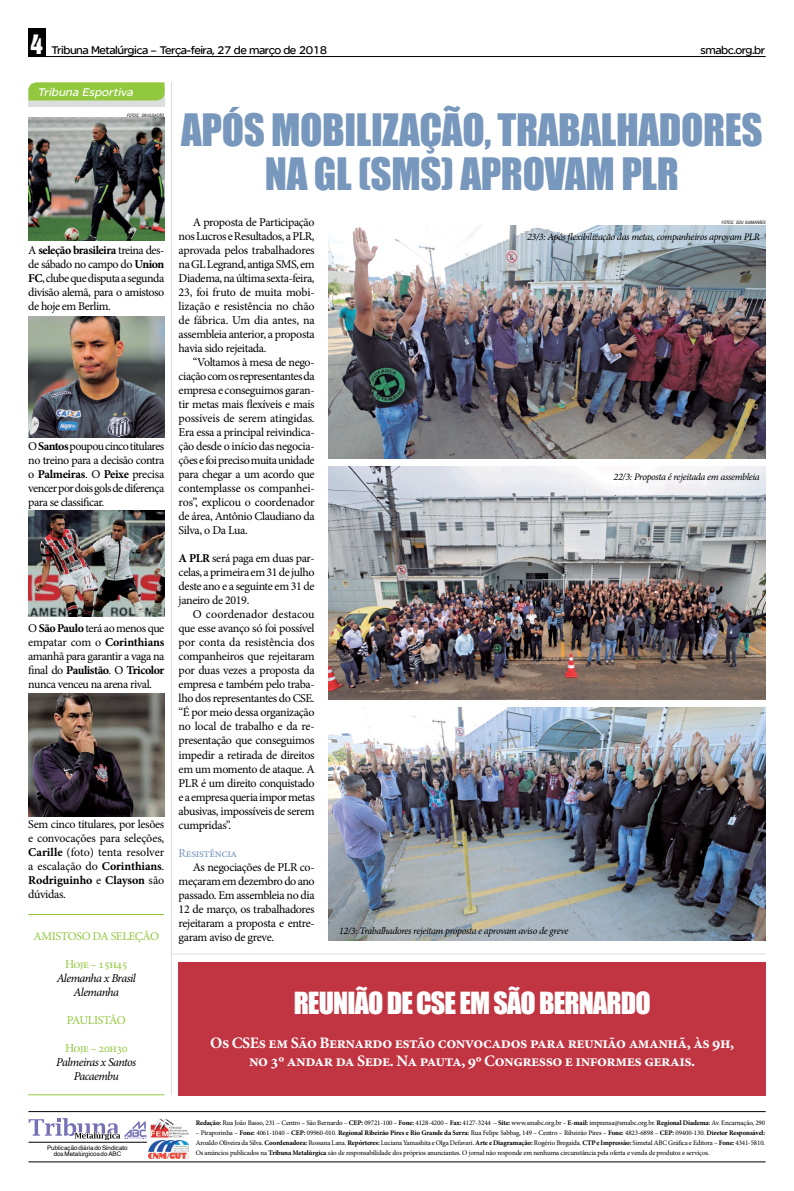
<style>
.page{position:relative;width:794px;height:1191px;background:#fff}
.page>*{position:absolute;margin:0;border:0;box-sizing:border-box;transform-origin:0 0}
.t1{font:41px/44px "Impact";letter-spacing:-.01em;color:#7797bc;text-align:center}
.t2{font:28px "Impact";letter-spacing:-.03em;color:#fff}
.t3{font:700 16px/18px "Minion Pro";letter-spacing:-.03em;color:#fff;text-align:center}
.t4{font:12px/14px "Minion Pro";letter-spacing:-.035em;color:#000;text-align:justify}
.t5{font:12px "SE Optimist Semi";letter-spacing:-.04em;color:#000}
.t6{font:italic 12px/14px "Minion Pro";letter-spacing:-.05em;color:#000;text-align:center}
.t7{font:12px "Minion Pro";letter-spacing:-.04em;color:#92c83e}
.t8{font:italic 12px "SE Optimist Semi";color:#fff}
.t9{font:12px "Minion Pro";letter-spacing:-.03em;color:#7797bc}
.t10{font:italic 10px "Minion Pro";letter-spacing:-.035em;color:#000}
.t11{font:7px/10px "Minion Pro";letter-spacing:-.02em;color:#000;text-align:justify}
.t12{font:6.2px/6.2px "Helvetica";color:#000;text-align:center}
.t13{font:italic condensed 4.4px "Swiss 721 BT";color:#000}
.s1{font-family:"Helvetica Inserat";font-size:25px;color:#fff}
.s2{font-size:6.2px}
.s3{font-weight:700}
</style>
<div class="page">
<img style="left:329px;top:225px;width:437px;height:234px">
<div style="left:179px;top:962px;width:587px;height:133px;background:#c13542"></div>
<svg style="left:29px;top:1118px;width:118px;height:22px"></svg>
<svg style="left:28px;top:100px;width:137px;height:6px"></svg>
<svg style="left:28px;top:82px;width:137px;height:18px;background:#95c944"></svg>
<img style="left:29px;top:118px;width:136px;height:123px">
<img style="left:29px;top:510px;width:136px;height:107px">
<img style="left:29px;top:693px;width:136px;height:123px">
<img style="left:29px;top:316px;width:136px;height:121px">
<hr style="left:171px;top:82px;width:1px;height:1012px;background:#dcddde">
<hr style="left:28px;top:1111px;width:737px;height:1px;background:#000">
<div style="left:28px;top:28px;width:17px;height:29px;background:#000"></div>
<hr style="left:28px;top:56px;width:737px;height:1px;background:#000">
<img style="left:148px;top:1140px;width:40px;height:18px">
<hr style="left:28px;top:1161px;width:737px;height:1px;background:#000">
<hr style="left:29px;top:1141px;width:118px;height:1px;background:#000">
<img style="left:151px;top:1118px;width:37px;height:19px">
<hr style="left:171px;top:953px;width:595px;height:1px;background:#dcddde">
<hr style="left:28px;top:914px;width:136px;height:1px;background:#92c83e">
<hr style="left:28px;top:1094px;width:136px;height:1px;background:#92c83e">
<img style="left:329px;top:707px;width:437px;height:233px">
<img style="left:329px;top:466px;width:436px;height:233px">
<p class="t5" style="left:31px;top:43px;width:298px"><span class="s1">4</span> Tribuna Metalúrgica – Terça-feira, 27 de março de 2018</p>
<p class="t5" style="left:700px;top:43px;width:66px">smabc.org.br</p>
<p class="t8" style="left:37px;top:85px;width:100px">Tribuna Esportiva</p>
<p class="t13" style="left:127px;top:113px;width:38px">FOTOS<span class="s2">:</span> DIVULGAÇÃO</p>
<p class="t4" style="left:28px;top:243px;width:138px">A <span class="s3">seleção brasileira</span> treina des&shy;de sábado no campo do <span class="s3">Union FC</span>, clube que disputa a segunda divisão alemã, para o amistoso de hoje em Berlim.</p>
<p class="t4" style="left:28px;top:439px;width:138px">O <span class="s3">Santos</span> poupou cinco titulares no treino para a decisão contra o <span class="s3">Palmeiras</span>. O <span class="s3">Peixe</span> precisa vencer por dois gols de diferença para se classificar.</p>
<p class="t4" style="left:28px;top:621px;width:138px">O <span class="s3">São Paulo</span> terá ao menos que empatar com o <span class="s3">Corinthians </span>amanhã para garantir a vaga na final do <span class="s3">Paulistão</span>. O <span class="s3">Tricolor </span>nunca venceu na arena rival.</p>
<p class="t4" style="left:28px;top:817px;width:138px">Sem cinco titulares, por lesões e convocações para seleções, <span class="s3">Carille</span> (foto) tenta resolver a escalação do <span class="s3">Corinthians</span>.<br><span class="s3">Rodriguinho</span> e <span class="s3">Clayson</span> são dúvidas.</p>
<p class="t7" style="left:34px;top:928px;width:16px">Amistoso</p>
<p class="t7" style="left:92px;top:928px;width:66px">da seleção</p>
<p class="t7" style="left:65px;top:956px;width:64px">Hoje – 15h45</p>
<p class="t6" style="left:57px;top:971px;width:81px">Alemanha x Brasil<br>Alemanha</p>
<p class="t7" style="left:67px;top:1012px;width:58px">Paulistão</p>
<p class="t7" style="left:65px;top:1040px;width:64px">Hoje – 20h30</p>
<p class="t6" style="left:56px;top:1055px;width:82px">Palmeiras x Santos<br>Pacaembu</p>
<h1 class="t1" style="left:181px;top:107px;width:583px">APÓS MOBILIZAÇÃO, TRABALHADORES<br>NA GL (SMS) APROVAM PLR</h1>
<p class="t4" style="left:179px;top:215px;width:137px;text-indent:14px">A proposta de Participação nos Lucros e Resultados, a PLR, aprovada pelos trabalhadores na GL Legrand, antiga SMS, em Diadema, na última sexta-feira, 23, foi fruto de muita mobi&shy;lização e resistência no chão de fábrica. Um dia antes, na assembleia anterior, a proposta havia sido rejeitada.</p>
<p class="t4" style="left:179px;top:355px;width:138px;text-indent:14px">“Voltamos à mesa de nego&shy;ciação com os representantes da empresa e conseguimos garan&shy;tir metas mais flexíveis e mais possíveis de serem atingidas.<br>Era essa a principal reivindica&shy;ção desde o início das negocia&shy;ções e foi preciso muita unidade para chegar a um acordo que contemplasse os companhei&shy;ros”, explicou o coordenador de área, Antônio Claudiano da Silva, o Da Lua.</p>
<p class="t4" style="left:179px;top:551px;width:138px"><span class="s3">A PLR</span> será paga em duas par&shy;celas, a primeira em 31 de julho deste ano e a seguinte em 31 de janeiro de 2019.</p>
<p class="t4" style="left:179px;top:607px;width:138px;text-indent:14px">O coordenador destacou que esse avanço só foi possível por conta da resistência dos companheiros que rejeitaram por duas vezes a proposta da empresa e também pelo traba&shy;lho dos representantes do CSE. “É por meio dessa organização no local de trabalho e da re&shy;presentação que conseguimos impedir a retirada de direitos em um momento de ataque. A PLR é um direito conquistado e a empresa queria impor metas abusivas, impossíveis de serem cumpridas”.</p>
<p class="t9" style="left:179px;top:844px;width:60px">Resistência</p>
<p class="t4" style="left:179px;top:859px;width:138px;text-indent:14px">As negociações de PLR co&shy;meçaram em dezembro do ano passado. Em assembleia no dia 12 de março, os trabalhadores rejeitaram a proposta e entre&shy;garam aviso de greve.</p>
<p class="t13" style="left:722px;top:220px;width:45px">FOTOS<span class="s2">:</span> EDU GUIMARÃES</p>
<p class="t10" style="left:527px;top:229px;width:234px">23/3: Após flexibilização das metas, companheiros aprovam PLR</p>
<p class="t10" style="left:613px;top:470px;width:148px">22/3: Proposta é rejeitada em assembleia</p>
<p class="t10" style="left:339px;top:923px;width:231px">12/3: Trabalhadores rejeitam proposta e aprovam aviso de greve</p>
<h2 class="t2" style="left:294px;top:981px;width:358px">REUNIÃO DE CSE EM SÃO BERNARDO</h2>
<h3 class="t3" style="left:210px;top:1033px;width:525px">Os CSEs em São Bernardo estão convocados para reunião amanhã, às 9h, no 3º andar da Sede. Na pauta, 9º Congresso e informes gerais.</h3>
<p class="t12" style="left:47px;top:1144px;width:82px">Publicação diária do Sindicato dos Metalúrgicos do ABC</p>
<p class="t11" style="left:196px;top:1117px;width:571px"><span class="s3">Redação:</span> Rua João Basso, 231 – Centro – São Bernardo – <span class="s3">CEP:</span> 09721-100 – <span class="s3">Fone:</span> 4128-4200 – <span class="s3">Fax:</span> 4127-3244 – <span class="s3">Site:</span> www.smabc.org.br – <span class="s3">E-mail:</span> imprensa@smabc.org.br. <span class="s3">Regional Diadema:</span> Av. Encarnação, 290</p>
<p class="t11" style="left:196px;top:1127px;width:571px">– Piraporinha – <span class="s3">Fone:</span> 4061-1040 – <span class="s3">CEP:</span> 09960-010. <span class="s3">Regional Ribeirão Pires e Rio Grande da Serra:</span> Rua Felipe Sabbag, 149 – Centro – Ribeirão Pires – <span class="s3">Fone:</span> 4823-6898 – <span class="s3">CEP:</span> 09400-130. <span class="s3">Diretor Responsável:<br></span>Aroaldo Oliveira da Silva. <span class="s3">Coordenadora:</span> Rossana Lana. <span class="s3">Repórteres:</span> Luciana Yamashita e Olga Defavari. <span class="s3">Arte e Diagramação:</span> Rogério Bregaida. <span class="s3">CTP e Impressão:</span> Simetal ABC Gráfica e Editora – <span class="s3">Fone:</span> 4341-5810.<br>Os anúncios publicados na <span class="s3">Tribuna Metalúrgica</span> são de responsabilidade dos próprios anunciantes. O jornal não responde em nenhuma circunstância pela oferta e venda de produtos e serviços.</p>
</div>
